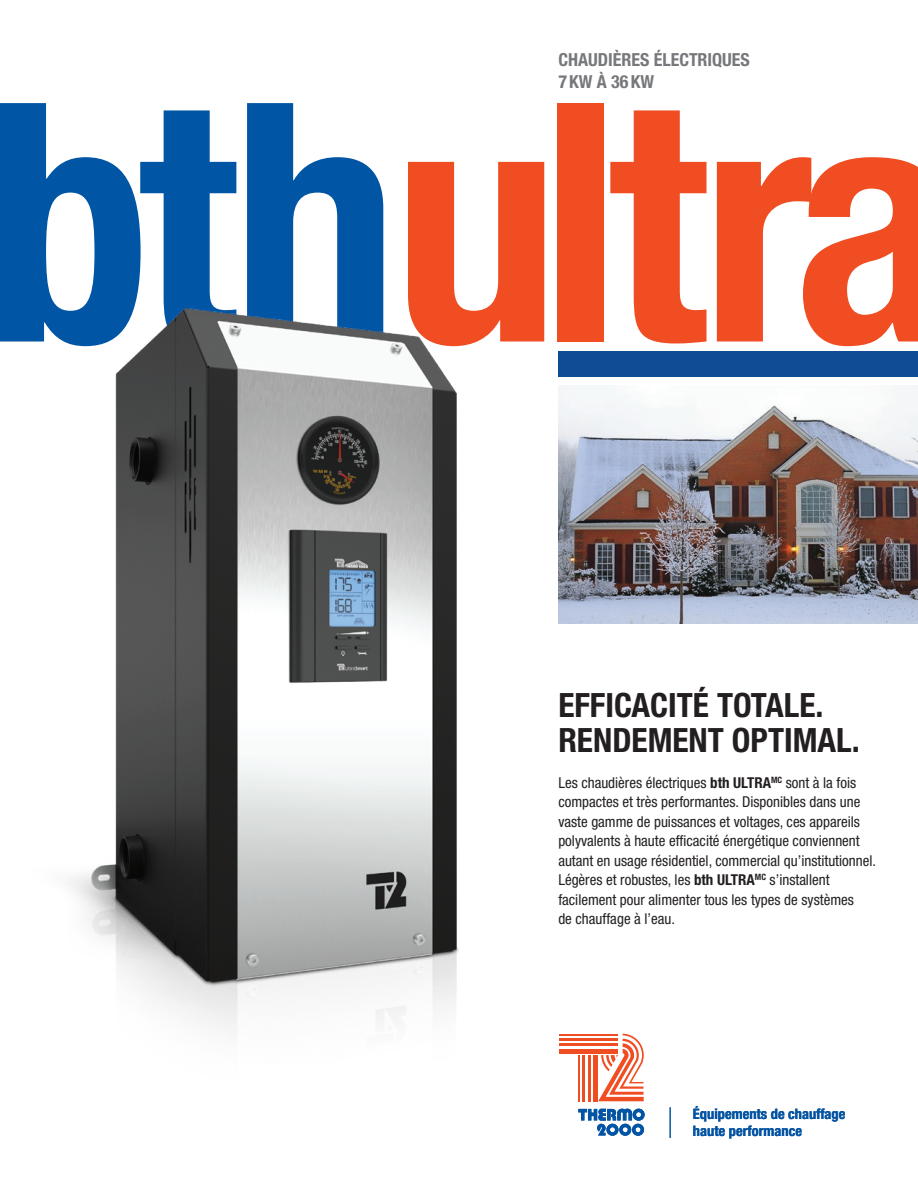
<style>
.page{position:relative;width:918px;height:1188px;background:#fff}
.page>*{position:absolute;margin:0;border:0;box-sizing:border-box;transform-origin:0 0}
.t1{font:700 condensed 33.45px/34.8px "Helvetica Neue LT Std";color:#231f20}
.t2{font:700 condensed 18px/21.6px "Helvetica Neue LT Std";color:#76787b}
.t3{font:condensed 15px/19.5px "Helvetica Neue LT Std";color:#231f20}
.t4{font:700 condensed 14.4px/16.8px "Helvetica Neue LT Std";color:#0155a5}
.s1{font-weight:700}
</style>
<div class="page">
<svg style="left:0;top:103px;width:236px;height:144px"></svg>
<svg style="left:247px;top:103px;width:136px;height:144px"></svg>
<svg style="left:408px;top:162px;width:136px;height:85px"></svg>
<div style="left:558px;top:103px;width:46px;height:239px;background:#f04d22"></div>
<svg style="left:610px;top:110px;width:97px;height:234px"></svg>
<svg style="left:717px;top:157px;width:201px;height:189px"></svg>
<div style="left:558px;top:351px;width:360px;height:26px;background:#104c96"></div>
<img style="left:0;top:247px;width:675px;height:891px">
<img style="left:558px;top:386px;width:360px;height:237px">
<svg style="left:558px;top:1032px;width:87px;height:104px"></svg>
<hr style="left:670px;top:1107px;width:1px;height:31px;background:#0155a5">
<p class="t2" style="left:558px;top:49px;width:193px">CHAUDIÈRES ÉLECTRIQUES<br>7KW À 36KW</p>
<h1 class="t1" style="left:558px;top:688px;width:303px">EFFICACITÉ TOTALE.<br>RENDEMENT OPTIMAL.</h1>
<p class="t3" style="left:558px;top:773px;width:319px">Les chaudières électriques <span class="s1">bth ULTRA</span><sup>MC</sup> sont à la fois compactes et très performantes. Disponibles dans une vaste gamme de puissances et voltages, ces appareils polyvalents à haute efficacité énergétique conviennent autant en usage résidentiel, commercial qu’institutionnel.<br>Légères et robustes, les <span class="s1">bth ULTRA</span><sup>MC</sup> s’installent facilement pour alimenter tous les types de systèmes<br>de chauffage à l’eau.</p>
<p class="t4" style="left:693px;top:1105px;width:154px">Équipements de chauffage haute performance</p>
</div>
